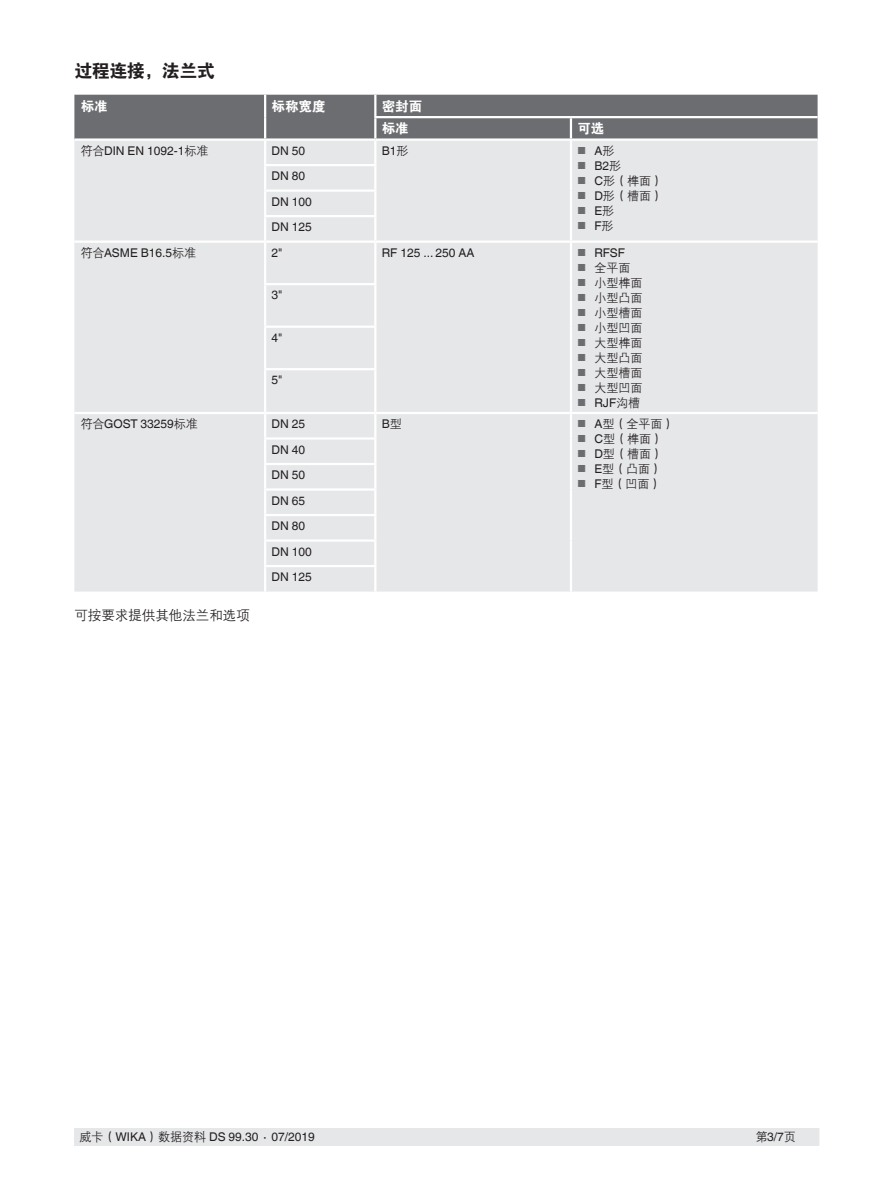
<style>
.page{position:relative;width:893px;height:1188px;background:#fff}
.page>*{position:absolute;margin:0;border:0;box-sizing:border-box;transform-origin:0 0}
.t1{font:18px "FZDHTJW GB1 0";letter-spacing:-.03em;color:#231f20}
.t2{font:13.5px/22.5px "FZDHTJW GB1 0";color:#fff}
.t3{font:13.5px "FZZDXJW GB1 0";color:#231f20}
.t4{font:12px/25.5px "Helvetica World";color:#231f20}
.t5{font:12px/15px "FZZDXJW GB1 0";color:#231f20}
.t6{font:10.2px/15px "Helvetica World";color:#6c6d70}
.s1{font-family:"FZZDXJW GB1 0"}
.s2{font-size:12px;color:#231f20}
.s3{font-family:"FZZDXJW GB1 0";font-size:12px;color:#231f20}
.s4{font-size:10.2px;color:#6c6d70}
.s5{font-family:"Helvetica World";font-size:10.2px;color:#6c6d70}
.s6{font-family:"Helvetica World"}
</style>
<div class="page">
<div style="left:75px;top:1128px;width:744px;height:17px;background:#e6e7e9"></div>
<div style="left:74px;top:95px;width:744px;height:43px;background:#6c6d70"></div>
<div style="left:74px;top:141px;width:744px;height:451px;background:#e6e7e9"></div>
<hr style="left:374px;top:95px;width:2px;height:21px;background:#fff">
<hr style="left:374px;top:116px;width:197px;height:2px;background:#fff">
<hr style="left:374px;top:118px;width:2px;height:20px;background:#fff">
<hr style="left:571px;top:116px;width:247px;height:2px;background:#fff">
<hr style="left:264px;top:141px;width:2px;height:23px;background:#fff">
<hr style="left:374px;top:141px;width:2px;height:23px;background:#fff">
<hr style="left:570px;top:141px;width:2px;height:24px;background:#fff">
<hr style="left:570px;top:165px;width:2px;height:26px;background:#fff">
<hr style="left:570px;top:191px;width:2px;height:25px;background:#fff">
<hr style="left:570px;top:216px;width:2px;height:25px;background:#fff">
<hr style="left:264px;top:164px;width:112px;height:2px;background:#fff">
<hr style="left:264px;top:166px;width:2px;height:23px;background:#fff">
<hr style="left:374px;top:166px;width:2px;height:23px;background:#fff">
<hr style="left:264px;top:189px;width:112px;height:3px;background:#fff">
<hr style="left:264px;top:192px;width:2px;height:23px;background:#fff">
<hr style="left:374px;top:192px;width:2px;height:23px;background:#fff">
<hr style="left:264px;top:215px;width:112px;height:2px;background:#fff">
<hr style="left:264px;top:217px;width:2px;height:24px;background:#fff">
<hr style="left:374px;top:217px;width:2px;height:24px;background:#fff">
<hr style="left:74px;top:241px;width:191px;height:2px;background:#fff">
<hr style="left:265px;top:241px;width:110px;height:2px;background:#fff">
<hr style="left:264px;top:243px;width:2px;height:40px;background:#fff">
<hr style="left:375px;top:241px;width:196px;height:2px;background:#fff">
<hr style="left:374px;top:243px;width:2px;height:40px;background:#fff">
<hr style="left:571px;top:241px;width:247px;height:2px;background:#fff">
<hr style="left:570px;top:243px;width:2px;height:41px;background:#fff">
<hr style="left:570px;top:284px;width:2px;height:43px;background:#fff">
<hr style="left:570px;top:327px;width:2px;height:42px;background:#fff">
<hr style="left:570px;top:369px;width:2px;height:43px;background:#fff">
<hr style="left:264px;top:283px;width:112px;height:2px;background:#fff">
<hr style="left:264px;top:285px;width:2px;height:41px;background:#fff">
<hr style="left:374px;top:285px;width:2px;height:41px;background:#fff">
<hr style="left:264px;top:326px;width:112px;height:2px;background:#fff">
<hr style="left:264px;top:328px;width:2px;height:40px;background:#fff">
<hr style="left:374px;top:328px;width:2px;height:40px;background:#fff">
<hr style="left:264px;top:368px;width:112px;height:2px;background:#fff">
<hr style="left:264px;top:370px;width:2px;height:42px;background:#fff">
<hr style="left:374px;top:370px;width:2px;height:42px;background:#fff">
<hr style="left:74px;top:412px;width:191px;height:2px;background:#fff">
<hr style="left:265px;top:412px;width:110px;height:2px;background:#fff">
<hr style="left:264px;top:414px;width:2px;height:23px;background:#fff">
<hr style="left:375px;top:412px;width:196px;height:2px;background:#fff">
<hr style="left:374px;top:414px;width:2px;height:23px;background:#fff">
<hr style="left:571px;top:412px;width:247px;height:2px;background:#fff">
<hr style="left:570px;top:414px;width:2px;height:25px;background:#fff">
<hr style="left:570px;top:439px;width:2px;height:25px;background:#fff">
<hr style="left:570px;top:464px;width:2px;height:26px;background:#fff">
<hr style="left:570px;top:490px;width:2px;height:25px;background:#fff">
<hr style="left:570px;top:515px;width:2px;height:26px;background:#fff">
<hr style="left:570px;top:541px;width:2px;height:25px;background:#fff">
<hr style="left:570px;top:566px;width:2px;height:26px;background:#fff">
<hr style="left:264px;top:437px;width:112px;height:3px;background:#fff">
<hr style="left:264px;top:440px;width:2px;height:23px;background:#fff">
<hr style="left:374px;top:440px;width:2px;height:23px;background:#fff">
<hr style="left:264px;top:463px;width:112px;height:2px;background:#fff">
<hr style="left:264px;top:465px;width:2px;height:23px;background:#fff">
<hr style="left:374px;top:465px;width:2px;height:23px;background:#fff">
<hr style="left:264px;top:488px;width:112px;height:3px;background:#fff">
<hr style="left:264px;top:491px;width:2px;height:23px;background:#fff">
<hr style="left:374px;top:491px;width:2px;height:23px;background:#fff">
<hr style="left:264px;top:514px;width:112px;height:2px;background:#fff">
<hr style="left:264px;top:516px;width:2px;height:23px;background:#fff">
<hr style="left:374px;top:516px;width:2px;height:23px;background:#fff">
<hr style="left:264px;top:539px;width:112px;height:3px;background:#fff">
<hr style="left:264px;top:542px;width:2px;height:23px;background:#fff">
<hr style="left:374px;top:542px;width:2px;height:23px;background:#fff">
<hr style="left:264px;top:565px;width:112px;height:2px;background:#fff">
<hr style="left:264px;top:567px;width:2px;height:25px;background:#fff">
<hr style="left:374px;top:567px;width:2px;height:25px;background:#fff">
<hr style="left:264px;top:95px;width:2px;height:22px;background:#fff">
<hr style="left:264px;top:117px;width:2px;height:21px;background:#fff">
<hr style="left:570px;top:118px;width:2px;height:20px;background:#fff">
<h1 class="t1" style="left:74px;top:61px;width:142px">过程连接，法兰式</h1>
<p class="t2" style="left:81px;top:95px;width:28px">标准</p>
<p class="t2" style="left:272px;top:95px;width:55px">标称宽度</p>
<p class="t2" style="left:382px;top:95px;width:42px">密封面标准</p>
<p class="t2" style="left:577px;top:118px;width:28px">可选</p>
<p class="t4" style="left:81px;top:138px;width:129px"><span class="s1">符合</span>DIN EN 1092-1<span class="s1">标准</span></p>
<p class="t4" style="left:272px;top:138px;width:35px">DN 50</p>
<p class="t4" style="left:382px;top:138px;width:28px">B1<span class="s1">形</span></p>
<p class="t6" style="left:577px;top:143px;width:39px">■ <span class="s2">A</span><span class="s3">形</span></p>
<p class="t4" style="left:577px;top:153px;width:45px"><span class="s4">■</span> B2<span class="s1">形</span></p>
<p class="t5" style="left:577px;top:173px;width:87px"><span class="s5">■</span> <span class="s6">C</span>形（榫面）</p>
<p class="t5" style="left:577px;top:188px;width:87px"><span class="s5">■</span> <span class="s6">D</span>形（槽面）</p>
<p class="t6" style="left:577px;top:203px;width:38px">■ <span class="s2">E</span><span class="s3">形</span></p>
<p class="t6" style="left:577px;top:218px;width:38px">■ <span class="s2">F</span><span class="s3">形</span></p>
<p class="t4" style="left:272px;top:163px;width:42px">DN 80<br>DN 100<br>DN 125</p>
<p class="t4" style="left:81px;top:240px;width:117px"><span class="s1">符合</span>ASME B16.5<span class="s1">标准</span></p>
<p class="t4" style="left:272px;top:240px;width:12px">2"</p>
<p class="t4" style="left:382px;top:240px;width:94px">RF 125 ... 250 AA</p>
<p class="t4" style="left:577px;top:240px;width:49px"><span class="s4">■</span> RFSF</p>
<p class="t5" style="left:577px;top:260px;width:55px"><span class="s5">■</span> 全平面</p>
<p class="t5" style="left:577px;top:275px;width:67px"><span class="s5">■</span> 小型榫面</p>
<p class="t5" style="left:577px;top:290px;width:67px"><span class="s5">■</span> 小型凸面</p>
<p class="t5" style="left:577px;top:305px;width:67px"><span class="s5">■</span> 小型槽面</p>
<p class="t5" style="left:577px;top:320px;width:67px"><span class="s5">■</span> 小型凹面</p>
<p class="t5" style="left:577px;top:335px;width:67px"><span class="s5">■</span> 大型榫面</p>
<p class="t5" style="left:577px;top:350px;width:67px"><span class="s5">■</span> 大型凸面</p>
<p class="t5" style="left:577px;top:365px;width:67px"><span class="s5">■</span> 大型槽面</p>
<p class="t5" style="left:577px;top:380px;width:67px"><span class="s5">■</span> 大型凹面</p>
<p class="t4" style="left:577px;top:390px;width:64px"><span class="s4">■</span> RJF<span class="s1">沟槽</span></p>
<p class="t4" style="left:272px;top:282px;width:12px">3"</p>
<p class="t4" style="left:272px;top:325px;width:12px">4"</p>
<p class="t4" style="left:272px;top:367px;width:12px">5"</p>
<p class="t4" style="left:81px;top:411px;width:119px"><span class="s1">符合</span>GOST 33259<span class="s1">标准</span></p>
<p class="t4" style="left:271px;top:411px;width:35px">DN 25</p>
<p class="t4" style="left:382px;top:411px;width:22px">B<span class="s1">型</span></p>
<p class="t6" style="left:577px;top:416px;width:10px">■ ■</p>
<p class="t5" style="left:594px;top:417px;width:82px"><span class="s6">A</span>型（全平面）<br><span class="s6">C</span>型（榫面）</p>
<p class="t5" style="left:577px;top:447px;width:87px"><span class="s5">■</span> <span class="s6">D</span>型（槽面）</p>
<p class="t5" style="left:577px;top:462px;width:86px"><span class="s5">■</span> <span class="s6">E</span>型（凸面）</p>
<p class="t5" style="left:577px;top:477px;width:86px"><span class="s5">■</span> <span class="s6">F</span>型（凹面）</p>
<p class="t4" style="left:272px;top:437px;width:42px">DN 40<br>DN 50<br>DN 65<br>DN 80<br>DN 100<br>DN 125</p>
<p class="t3" style="left:74px;top:608px;width:177px">可按要求提供其他法兰和选项</p>
<p class="t4" style="left:80px;top:1124px;width:237px"><span class="s1">威卡（</span>WIKA<span class="s1">）数据资料</span> DS 99.30 ∙ 07/2019</p>
<p class="t4" style="left:756px;top:1124px;width:42px"><span class="s1">第</span>3/7<span class="s1">页</span></p>
</div>
